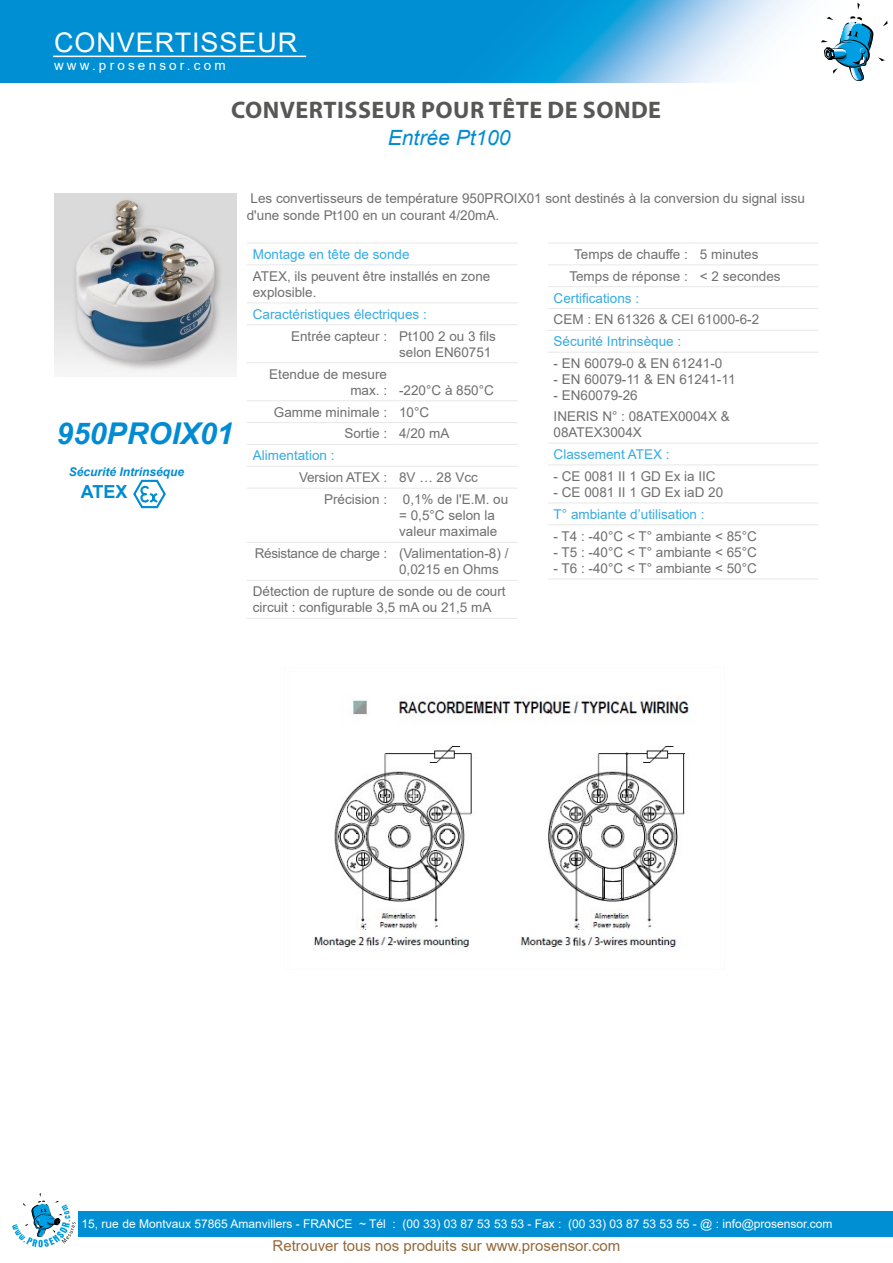
<style>
.page{position:relative;width:893px;height:1263px;background:#fff}
.page>*{position:absolute;margin:0;border:0;box-sizing:border-box;transform-origin:0 0}
.t1{font:italic 700 30px "Arial";color:#008bd2}
.t2{font:27px "Arial";letter-spacing:.035em;color:#fff}
.t3{font:700 24px "Myriad Pro";letter-spacing:.02em;color:#575756}
.t4{font:italic 21px "Arial";color:#008bd2}
.t5{font:700 18px "Arial";color:#008bd2}
.t6{font:15px "Arial";color:#94693b}
.t7{font:13.5px/16.2px "Arial";color:#706f6f}
.t8{font:13.5px "Arial";color:#35abe2}
.t9{font:13.5px "Arial";letter-spacing:.235em;color:#fff}
.t10{font:12px "Arial";color:#fff}
.t11{font:italic 700 12px "Arial";color:#008bd2}
</style>
<div class="page">
<div style="left:79px;top:1211px;width:814px;height:25px;background:#008fd3"></div>
<img style="left:0;top:0;width:888px;height:82px">
<svg style="left:857px;top:3px;width:3px;height:7px"></svg>
<svg style="left:821px;top:16px;width:66px;height:65px"></svg>
<hr style="left:53px;top:56px;width:253px;height:1px;background:#fff">
<svg style="left:12px;top:1193px;width:64px;height:54px"></svg>
<hr style="left:247px;top:243px;width:146px;height:1px;background:#e8e8e8">
<hr style="left:393px;top:243px;width:124px;height:1px;background:#e8e8e8">
<hr style="left:247px;top:265px;width:146px;height:1px;background:#e8e8e8">
<hr style="left:393px;top:265px;width:124px;height:1px;background:#e8e8e8">
<hr style="left:247px;top:303px;width:146px;height:1px;background:#e8e8e8">
<hr style="left:393px;top:303px;width:124px;height:1px;background:#e8e8e8">
<hr style="left:247px;top:324px;width:146px;height:1px;background:#e8e8e8">
<hr style="left:393px;top:324px;width:124px;height:1px;background:#e8e8e8">
<hr style="left:247px;top:362px;width:146px;height:1px;background:#e8e8e8">
<hr style="left:393px;top:362px;width:124px;height:1px;background:#e8e8e8">
<hr style="left:247px;top:400px;width:146px;height:1px;background:#e8e8e8">
<hr style="left:393px;top:400px;width:124px;height:1px;background:#e8e8e8">
<hr style="left:247px;top:422px;width:146px;height:1px;background:#e8e8e8">
<hr style="left:393px;top:422px;width:124px;height:1px;background:#e8e8e8">
<hr style="left:247px;top:444px;width:146px;height:1px;background:#e8e8e8">
<hr style="left:393px;top:444px;width:124px;height:1px;background:#e8e8e8">
<hr style="left:247px;top:466px;width:146px;height:1px;background:#e8e8e8">
<hr style="left:393px;top:466px;width:124px;height:1px;background:#e8e8e8">
<hr style="left:247px;top:488px;width:146px;height:1px;background:#e8e8e8">
<hr style="left:393px;top:488px;width:124px;height:1px;background:#e8e8e8">
<hr style="left:247px;top:542px;width:146px;height:1px;background:#e8e8e8">
<hr style="left:393px;top:542px;width:124px;height:1px;background:#e8e8e8">
<hr style="left:247px;top:580px;width:146px;height:1px;background:#e8e8e8">
<hr style="left:393px;top:580px;width:124px;height:1px;background:#e8e8e8">
<hr style="left:247px;top:618px;width:146px;height:1px;background:#e8e8e8">
<hr style="left:393px;top:618px;width:124px;height:1px;background:#e8e8e8">
<img style="left:54px;top:193px;width:183px;height:179px">
<svg style="left:133px;top:479px;width:33px;height:30px"></svg>
<hr style="left:548px;top:243px;width:146px;height:1px;background:#e8e8e8">
<hr style="left:694px;top:243px;width:124px;height:1px;background:#e8e8e8">
<hr style="left:548px;top:265px;width:146px;height:1px;background:#e8e8e8">
<hr style="left:694px;top:265px;width:124px;height:1px;background:#e8e8e8">
<hr style="left:548px;top:286px;width:146px;height:1px;background:#e8e8e8">
<hr style="left:694px;top:286px;width:124px;height:1px;background:#e8e8e8">
<hr style="left:548px;top:308px;width:146px;height:1px;background:#e8e8e8">
<hr style="left:694px;top:308px;width:124px;height:1px;background:#e8e8e8">
<hr style="left:548px;top:330px;width:146px;height:1px;background:#e8e8e8">
<hr style="left:694px;top:330px;width:124px;height:1px;background:#e8e8e8">
<hr style="left:548px;top:352px;width:146px;height:1px;background:#e8e8e8">
<hr style="left:694px;top:352px;width:124px;height:1px;background:#e8e8e8">
<hr style="left:548px;top:443px;width:146px;height:1px;background:#e8e8e8">
<hr style="left:694px;top:443px;width:124px;height:1px;background:#e8e8e8">
<hr style="left:548px;top:465px;width:146px;height:1px;background:#e8e8e8">
<hr style="left:694px;top:465px;width:124px;height:1px;background:#e8e8e8">
<hr style="left:548px;top:503px;width:146px;height:1px;background:#e8e8e8">
<hr style="left:694px;top:503px;width:124px;height:1px;background:#e8e8e8">
<hr style="left:548px;top:524px;width:146px;height:1px;background:#e8e8e8">
<hr style="left:694px;top:524px;width:124px;height:1px;background:#e8e8e8">
<hr style="left:548px;top:579px;width:146px;height:1px;background:#e8e8e8">
<hr style="left:694px;top:579px;width:124px;height:1px;background:#e8e8e8">
<img style="left:314px;top:696px;width:375px;height:255px">
<h2 class="t2" style="left:54px;top:24px;width:245px">CONVERTISSEUR</h2>
<p class="t9" style="left:54px;top:55px;width:173px">www.prosensor.com</p>
<h3 class="t3" style="left:231px;top:94px;width:431px">CONVERTISSEUR POUR TÊTE DE SONDE</h3>
<h3 class="t4" style="left:388px;top:124px;width:124px">Entrée Pt100</h3>
<h1 class="t1" style="left:57px;top:413px;width:178px">950PROIX01</h1>
<p class="t11" style="left:69px;top:464px;width:117px">Sécurité Intrinséque</p>
<h3 class="t5" style="left:81px;top:479px;width:48px">ATEX</h3>
<p class="t7" style="left:247px;top:190px;width:560px">Les convertisseurs de température 950PROIX01 sont destinés à la conversion du signal issu d'une sonde Pt100 en un courant 4/20mA.</p>
<p class="t8" style="left:253px;top:245px;width:158px">Montage en tête de sonde</p>
<p class="t7" style="left:253px;top:268px;width:239px">ATEX, ils peuvent être installés en zone explosible.</p>
<p class="t8" style="left:253px;top:305px;width:176px">Caractéristiques électriques :</p>
<p class="t7" style="left:399px;top:328px;width:98px;text-indent:-108px">Entrée capteur : Pt100 2 ou 3 fils selon EN60751</p>
<p class="t7" style="left:350px;top:366px;width:145px;text-indent:-81px">Etendue de mesure<br>max. : -220°C à 850°C</p>
<p class="t7" style="left:344px;top:401px;width:107px;line-height:21.9px;text-indent:-71px">Gamme minimale : 10°C<br>Sortie : 4/20 mA</p>
<p class="t8" style="left:253px;top:446px;width:83px">Alimentation :</p>
<p class="t7" style="left:324px;top:466px;width:186px;line-height:21.9px;text-indent:-25px">Version ATEX : 8V … 28 Vcc<br>Précision : 0,1% de l'E.M. ou</p>
<p class="t7" style="left:399px;top:507px;width:100px">= 0,5°C selon la valeur maximale</p>
<p class="t7" style="left:399px;top:545px;width:111px;text-indent:-144px">Résistance de charge : (Valimentation-8) /<br>0,0215 en Ohms</p>
<p class="t7" style="left:253px;top:583px;width:254px">Détection de rupture de sonde ou de court circuit : configurable 3,5 mA ou 21,5 mA</p>
<p class="t7" style="left:569px;top:243px;width:213px;line-height:21.9px;text-indent:5px">Temps de chauffe : 5 minutes<br>Temps de réponse : &lt; 2 secondes</p>
<p class="t8" style="left:554px;top:288px;width:87px">Certifications :</p>
<p class="t7" style="left:554px;top:311px;width:207px">CEM : EN 61326 &amp; CEI 61000-6-2</p>
<p class="t8" style="left:554px;top:332px;width:129px">Sécurité Intrinsèque :</p>
<p class="t7" style="left:554px;top:355px;width:170px">- EN 60079-0 &amp; EN 61241-0</p>
<p class="t7" style="left:554px;top:371px;width:183px">- EN 60079-11 &amp; EN 61241-11</p>
<p class="t7" style="left:554px;top:385px;width:178px;line-height:20.4px">- EN60079-26<br>INERIS N° : 08ATEX0004X &amp;</p>
<p class="t7" style="left:554px;top:424px;width:90px">08ATEX3004X</p>
<p class="t8" style="left:554px;top:445px;width:118px">Classement ATEX :</p>
<p class="t7" style="left:554px;top:468px;width:164px">- CE 0081 II 1 GD Ex ia IIC</p>
<p class="t7" style="left:554px;top:484px;width:171px">- CE 0081 II 1 GD Ex iaD 20</p>
<p class="t8" style="left:554px;top:505px;width:152px">T° ambiante d’utilisation :</p>
<p class="t7" style="left:554px;top:528px;width:205px">- T4 : -40°C &lt; T° ambiante &lt; 85°C</p>
<p class="t7" style="left:554px;top:544px;width:205px">- T5 : -40°C &lt; T° ambiante &lt; 65°C</p>
<p class="t7" style="left:554px;top:560px;width:205px">- T6 : -40°C &lt; T° ambiante &lt; 50°C</p>
<p class="t10" style="left:82px;top:1215px;width:752px">15, rue de Montvaux 57865 Amanvillers - FRANCE ~ Tél : (00 33) 03 87 53 53 53 - Fax : (00 33) 03 87 53 53 55 - @ : info@prosensor.com</p>
<p class="t6" style="left:273px;top:1235px;width:349px">Retrouver tous nos produits sur www.prosensor.com</p>
</div>
